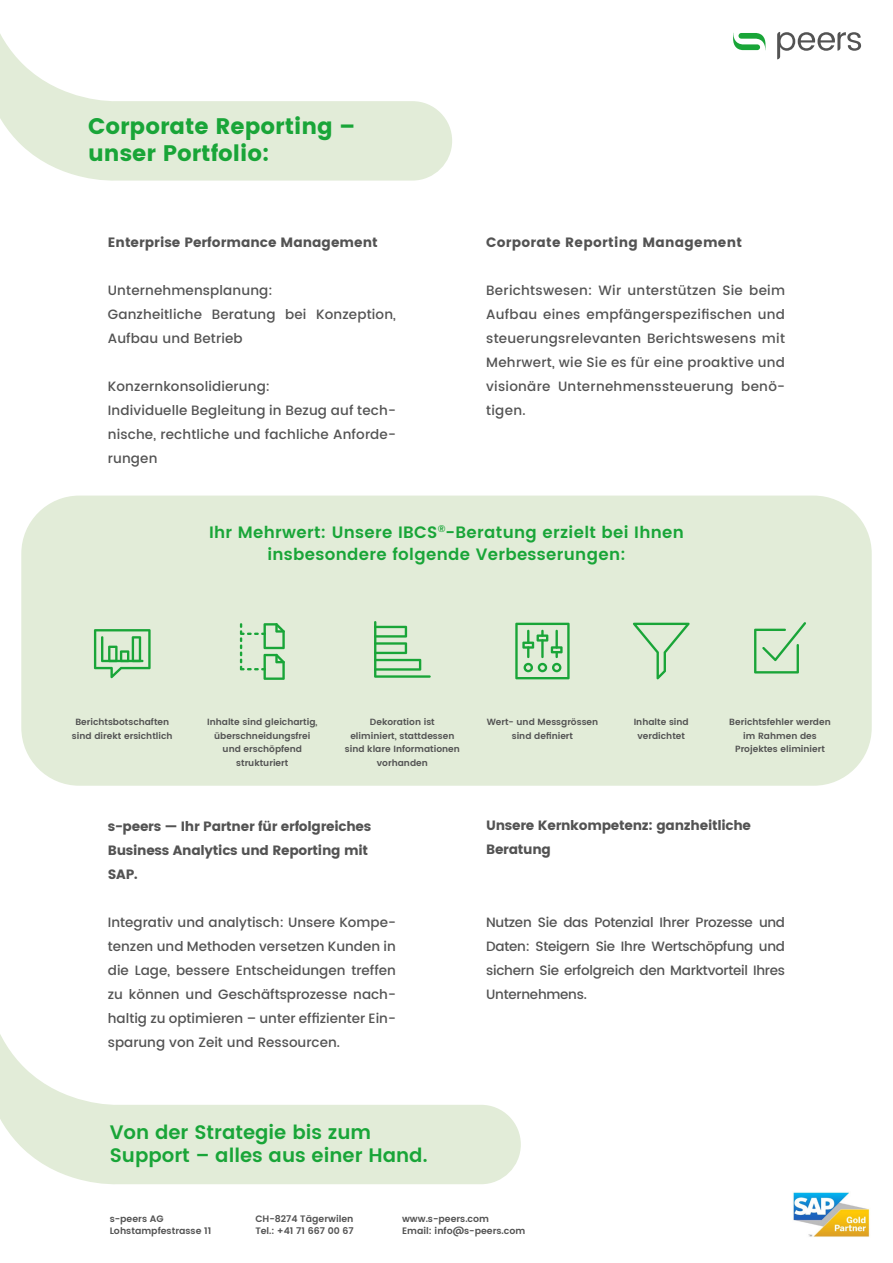
<style>
.page{position:relative;width:893px;height:1263px;background:#fff}
.page>*{position:absolute;margin:0;border:0;box-sizing:border-box;transform-origin:0 0}
.t1{font:700 22.5px/27px "Poppins";color:#19a538}
.t2{font:600 19.5px/23.4px "Poppins";color:#19a538}
.t3{font:600 16.5px "Poppins";letter-spacing:.02em;color:#19a538}
.t4{font:500 13.5px/24px "Poppins";letter-spacing:.01em;color:#535353;text-align:justify}
.t5{font:700 13.5px/24px "Poppins";letter-spacing:-.02em;color:#535353}
.t6{font:700 13.5px "Poppins";color:#535353}
.t7{font:700 13.5px "Poppins";letter-spacing:.02em;color:#535353}
.t8{font:600 9.3px/12.8px "Poppins";color:#535353}
.t9{font:600 9px "Poppins";color:#535353}
</style>
<div class="page">
<svg style="left:733px;top:33px;width:32px;height:17px"></svg>
<svg style="left:777px;top:32px;width:84px;height:27px"></svg>
<svg style="left:0;top:34px;width:452px;height:147px;fill:#e2ecd8"></svg>
<svg style="left:0;top:1034px;width:521px;height:151px;fill:#e2ecd8"></svg>
<img style="left:793px;top:1192px;width:77px;height:45px">
<div style="left:21px;top:496px;width:851px;height:290px;background:#e2ecd8;border-radius:58px"></div>
<svg style="left:94px;top:629px;width:57px;height:49px"></svg>
<svg style="left:240px;top:623px;width:45px;height:57px"></svg>
<svg style="left:374px;top:621px;width:57px;height:57px"></svg>
<svg style="left:515px;top:623px;width:55px;height:56px"></svg>
<svg style="left:633px;top:623px;width:57px;height:56px"></svg>
<svg style="left:754px;top:622px;width:52px;height:51px"></svg>
<p class="t1" style="left:88px;top:113px;width:268px">Corporate Reporting – unser Portfolio:</p>
<p class="t6" style="left:108px;top:234px;width:271px">Enterprise Performance Management</p>
<p class="t4" style="left:108px;top:278px;width:166px">Unternehmensplanung:</p>
<p class="t4" style="left:108px;top:302px;width:290px">Ganzheitliche Beratung bei Konzeption,<br>Aufbau und Betrieb</p>
<p class="t4" style="left:108px;top:374px;width:164px">Konzernkonsolidierung:</p>
<p class="t4" style="left:108px;top:398px;width:290px">Individuelle Begleitung in Bezug auf tech&shy;nische, rechtliche und fachliche Anforde&shy;rungen</p>
<p class="t7" style="left:486px;top:234px;width:257px">Corporate Reporting Management</p>
<p class="t4" style="left:486px;top:278px;width:300px">Berichtswesen: Wir unterstützen Sie beim Aufbau eines empfängerspezifischen und steuerungsrelevanten Berichtswesens mit Mehrwert, wie Sie es für eine proaktive und visionäre Unternehmenssteuerung benö&shy;tigen.</p>
<p class="t3" style="left:209px;top:520px;width:476px">Ihr Mehrwert: Unsere IBCS<sup>®</sup>-Beratung erzielt bei Ihnen</p>
<p class="t3" style="left:267px;top:542px;width:360px">insbesondere folgende Verbesserungen:</p>
<p class="t9" style="left:75px;top:715px;width:95px">Berichtsbotschaften</p>
<p class="t9" style="left:72px;top:729px;width:102px">sind direkt ersichtlich</p>
<p class="t9" style="left:207px;top:715px;width:112px">Inhalte sind gleichartig,</p>
<p class="t9" style="left:214px;top:729px;width:98px">überschneidungsfrei</p>
<p class="t9" style="left:223px;top:742px;width:81px">und erschöpfend</p>
<p class="t9" style="left:236px;top:756px;width:54px">strukturiert</p>
<p class="t9" style="left:370px;top:715px;width:66px">Dekoration ist</p>
<p class="t9" style="left:350px;top:729px;width:106px">eliminiert, stattdessen</p>
<p class="t9" style="left:345px;top:742px;width:117px">sind klare Informationen</p>
<p class="t9" style="left:377px;top:756px;width:52px">vorhanden</p>
<p class="t9" style="left:487px;top:715px;width:113px">Wert- und Messgrössen</p>
<p class="t9" style="left:512px;top:729px;width:63px">sind definiert</p>
<p class="t9" style="left:634px;top:715px;width:57px">Inhalte sind</p>
<p class="t9" style="left:637px;top:729px;width:49px">verdichtet</p>
<p class="t9" style="left:729px;top:715px;width:103px">Berichtsfehler werden</p>
<p class="t9" style="left:743px;top:729px;width:75px">im Rahmen des</p>
<p class="t9" style="left:735px;top:742px;width:91px">Projektes eliminiert</p>
<p class="t5" style="left:108px;top:815px;width:265px">s-peers — Ihr Partner für erfolgreiches<br>Business Analytics und Reporting mit<br>SAP.</p>
<p class="t4" style="left:108px;top:911px;width:290px">Integrativ und analytisch: Unsere Kompe&shy;tenzen und Methoden versetzen Kunden in die Lage, bessere Entscheidungen treffen zu können und Geschäftsprozesse nach&shy;haltig zu optimieren – unter effizienter Ein&shy;sparung von Zeit und Ressourcen.</p>
<p class="t2" style="left:110px;top:1121px;width:319px">Von der Strategie bis zum<br>Support – alles aus einer Hand.</p>
<p class="t5" style="left:486px;top:814px;width:266px">Unsere Kernkompetenz: ganzheitliche<br>Beratung</p>
<p class="t4" style="left:486px;top:910px;width:300px">Nutzen Sie das Potenzial Ihrer Prozesse und Daten: Steigern Sie Ihre Wertschöpfung und sichern Sie erfolgreich den Marktvorteil Ihres Unternehmens.</p>
<p class="t8" style="left:110px;top:1212px;width:55px">s-peers AG</p>
<p class="t8" style="left:110px;top:1225px;width:103px">Lohstampfestrasse 11</p>
<p class="t8" style="left:255px;top:1212px;width:100px">CH-8274 Tägerwilen<br>Tel.: +41 71 667 00 67</p>
<p class="t8" style="left:402px;top:1212px;width:125px">www.s-peers.com<br>Email: info@s-peers.com</p>
</div>
